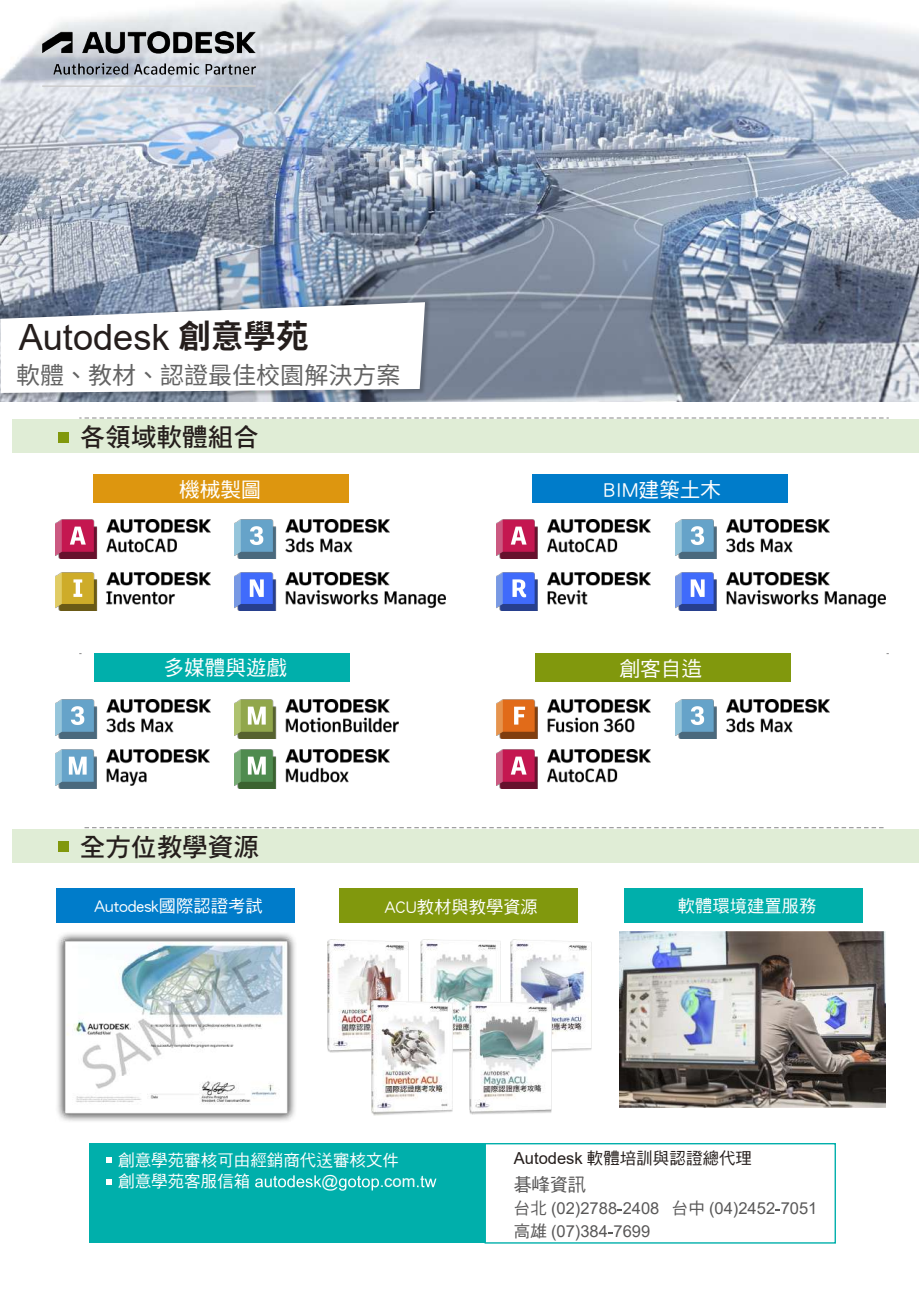
<style>
.page{position:relative;width:919px;height:1289px;background:#fff}
.page>*{position:absolute;margin:0;border:0;box-sizing:border-box;transform-origin:0 0}
.t1{font:36.15px "Arial";color:#251e1c}
.t2{font:700 32.4px "Noto Sans Mono CJ Ktc";color:#251e1c}
.t3{font:25.65px "DF Hei Std W7";color:#251e1c}
.t4{font:24px "Noto Sans Mono CJ Ktc";color:#636363}
.t5{font:20.7px "DF Hei Std W5";color:#fff}
.t6{font:18px "DF Hei Std W5";color:#595858}
.t7{font:17.25px "DF Hei Std W5";color:#fff}
.t8{font:16.5px/23.5px "Arial";color:#595858}
.t9{font:16.5px/21.1px "DF Hei Std W5";color:#fff}
.t10{font:16.5px "DF Hei Std W5";color:#251e1c}
.t11{font:16.5px "Arial";color:#fff}
.s1{font-family:"Arial"}
.s2{font-family:"DF Hei Std W5"}
</style>
<div class="page">
<img style="left:0;top:0;width:918px;height:401px">
<div style="left:535px;top:653px;width:255px;height:28px;background:#81980d"></div>
<div style="left:532px;top:474px;width:256px;height:29px;background:#007cca"></div>
<div style="left:94px;top:653px;width:256px;height:28px;background:#00afab"></div>
<svg style="left:84px;top:827px;width:800px;height:1px"></svg>
<div style="left:89px;top:1143px;width:396px;height:99px;background:#00afab"></div>
<div style="left:484px;top:1142px;width:351px;height:101px;border:1px solid #00afab"></div>
<svg style="left:255px;top:1175px;width:66px;height:12px"></svg>
<svg style="left:339px;top:1175px;width:40px;height:15px"></svg>
<svg style="left:417px;top:1175px;width:19px;height:12px"></svg>
<svg style="left:107px;top:1157px;width:5px;height:5px"></svg>
<svg style="left:107px;top:1179px;width:5px;height:5px"></svg>
<div style="left:13px;top:420px;width:905px;height:33px;background:#e0edd6"></div>
<div style="left:59px;top:432px;width:10px;height:10px;background:#81980d"></div>
<svg style="left:79px;top:418px;width:809px;height:1px"></svg>
<div style="left:13px;top:829px;width:905px;height:33px;background:#e0edd6"></div>
<div style="left:59px;top:841px;width:10px;height:10px;background:#81980d"></div>
<div style="left:94px;top:474px;width:255px;height:29px;background:#dd960f"></div>
<div style="left:623px;top:888px;width:239px;height:34px;background:#00afab"></div>
<div style="left:57px;top:888px;width:238px;height:34px;background:#007cca"></div>
<div style="left:339px;top:888px;width:239px;height:34px;background:#81980d"></div>
<img style="left:675px;top:520px;width:154px;height:38px">
<img style="left:55px;top:699px;width:155px;height:39px">
<img style="left:675px;top:699px;width:154px;height:39px">
<img style="left:235px;top:520px;width:154px;height:38px">
<img style="left:55px;top:520px;width:155px;height:38px">
<img style="left:496px;top:520px;width:154px;height:38px">
<img style="left:496px;top:749px;width:154px;height:39px">
<img style="left:496px;top:699px;width:154px;height:39px">
<img style="left:55px;top:572px;width:155px;height:38px">
<img style="left:55px;top:749px;width:155px;height:39px">
<img style="left:235px;top:699px;width:163px;height:39px">
<img style="left:235px;top:749px;width:154px;height:39px">
<img style="left:675px;top:572px;width:210px;height:38px">
<img style="left:235px;top:572px;width:210px;height:38px">
<img style="left:496px;top:572px;width:154px;height:38px">
<img style="left:43px;top:32px;width:212px;height:54px">
<img style="left:0;top:296px;width:433px;height:104px">
<svg style="left:0;top:302px;width:425px;height:91px"></svg>
<img style="left:327px;top:939px;width:82px;height:113px">
<img style="left:420px;top:939px;width:81px;height:114px">
<img style="left:510px;top:939px;width:82px;height:114px">
<img style="left:371px;top:1000px;width:81px;height:115px">
<img style="left:470px;top:1001px;width:81px;height:113px">
<img style="left:57px;top:933px;width:238px;height:188px">
<img style="left:619px;top:931px;width:266px;height:176px">
<h2 class="t2" style="left:178px;top:318px;width:131px">創意學苑</h2>
<h3 class="t4" style="left:16px;top:362px;width:385px">軟體、教材、認證最佳校園解決方案</h3>
<h1 class="t1" style="left:19px;top:312px;width:152px">Autodesk</h1>
<h3 class="t3" style="left:80px;top:423px;width:181px">各領域軟體組合</h3>
<p class="t5" style="left:179px;top:478px;width:84px">機械製圖</p>
<p class="t5" style="left:603px;top:478px;width:119px">BIM建築土木</p>
<p class="t5" style="left:163px;top:656px;width:125px">多媒體與遊戲</p>
<p class="t5" style="left:619px;top:657px;width:84px">創客自造</p>
<h3 class="t3" style="left:80px;top:832px;width:181px">全方位教學資源</h3>
<p class="t7" style="left:94px;top:896px;width:170px">Autodesk國際認證考試</p>
<p class="t7" style="left:384px;top:897px;width:155px">ACU教材與教學資源</p>
<p class="t7" style="left:677px;top:896px;width:140px">軟體環境建置服務</p>
<p class="t9" style="left:118px;top:1149px;width:282px">創意學苑審核可由經銷商代送審核文件創意學苑客服信箱</p>
<p class="t11" style="left:321px;top:1169px;width:18px">@</p>
<p class="t11" style="left:379px;top:1169px;width:37px">.com</p>
<p class="t10" style="left:514px;top:1149px;width:240px"><span class="s1">Autodesk</span> 軟體培訓與認證總代理</p>
<p class="t6" style="left:514px;top:1174px;width:74px">碁峰資訊</p>
<p class="t8" style="left:514px;top:1196px;width:305px"><span class="s2">台北</span> (02)2788 2408 <span class="s2">台中</span> (04)2452 7051<span class="s2">高雄</span> (07)384 7699</p>
</div>
